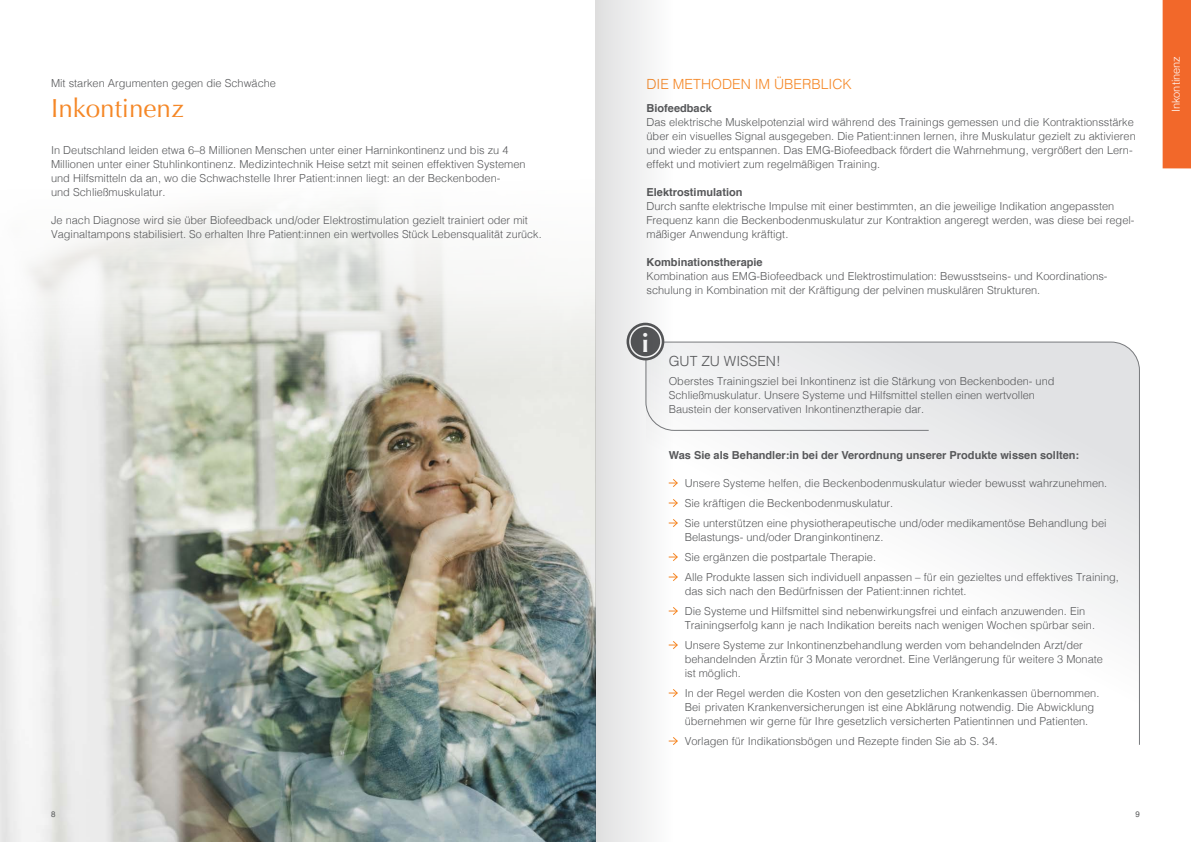
<style>
.page{position:relative;width:1191px;height:842px;background:#fff}
.page>*{position:absolute;margin:0;border:0;box-sizing:border-box;transform-origin:0 0}
.t1{font:26px "Optima";color:#f58726}
.t2{font:700 25.5px "Optima";color:#fff}
.t3{font:300 14px "Helvetica";color:#f58726}
.t4{font:300 14px "Helvetica";color:#57585a}
.t5{font:300 11px/14px "Helvetica";color:#57585a}
.t6{font:700 11px "Helvetica";color:#57585a}
.t7{font:300 11px "Helvetica";color:#fff}
.t8{font:8px "Helvetica";color:#57585a}
</style>
<div class="page">
<img style="left:0;top:207px;width:595px;height:635px">
<svg style="left:677px;top:341px;width:463px;height:404px"></svg>
<div style="left:1162px;top:0;width:29px;height:168px;background:#f2682a"></div>
<div style="left:595px;top:0;width:82px;height:842px;background:linear-gradient(to right,#dfdfe0,#faf9f9)"></div>
<p class="t5" style="left:51px;top:76px;width:226px">Mit starken Argumenten gegen die Schwäche</p>
<h1 class="t1" style="left:51px;top:93px;width:134px">Inkontinenz</h1>
<p class="t5" style="left:51px;top:142px;width:476px">In Deutschland leiden etwa 6–8 Millionen Menschen unter einer Harninkontinenz und bis zu 4<br>Millionen unter einer Stuhlinkontinenz. Medizintechnik Heise setzt mit seinen effektiven Systemen und Hilfsmitteln da an, wo die Schwachstelle Ihrer Patient:innen liegt: an der Beckenboden-<br>und Schließmuskulatur.</p>
<p class="t5" style="left:51px;top:212px;width:492px">Je nach Diagnose wird sie über Biofeedback und/oder Elektrostimulation gezielt trainiert oder mit<br>Vaginaltampons stabilisiert. So erhalten Ihre Patient:innen ein wertvolles Stück Lebensqualität zurück.</p>
<p class="t3" style="left:646px;top:73px;width:207px">DIE METHODEN IM ÜBERBLICK</p>
<p class="t6" style="left:646px;top:99px;width:67px">Biofeedback</p>
<p class="t5" style="left:646px;top:114px;width:491px">Das elektrische Muskelpotenzial wird während des Trainings gemessen und die Kontraktionsstärke über ein visuelles Signal ausgegeben. Die Patient:innen lernen, ihre Muskulatur gezielt zu aktivieren und wieder zu entspannen. Das EMG-Biofeedback fördert die Wahrnehmung, vergrößert den Lern&shy;effekt und motiviert zum regelmäßigen Training.</p>
<p class="t6" style="left:646px;top:183px;width:97px">Elektrostimulation</p>
<p class="t5" style="left:646px;top:198px;width:489px">Durch sanfte elektrische Impulse mit einer bestimmten, an die jeweilige Indikation angepassten<br>Frequenz kann die Beckenbodenmuskulatur zur Kontraktion angeregt werden, was diese bei regel&shy;mäßiger Anwendung kräftigt.</p>
<p class="t6" style="left:646px;top:253px;width:118px">Kombinationstherapie</p>
<p class="t5" style="left:646px;top:268px;width:462px">Kombination aus EMG-Biofeedback und Elektrostimulation: Bewusstseins- und Koordinations&shy;schulung in Kombination mit der Kräftigung der pelvinen muskulären Strukturen.</p>
<h2 class="t2" style="left:642px;top:328px;width:9px">i</h2>
<p class="t5" style="left:668px;top:373px;width:387px">Oberstes Trainingsziel bei Inkontinenz ist die Stärkung von Beckenboden- und<br>Schließmuskulatur. Unsere Systeme und Hilfsmittel stellen einen wertvollen<br>Baustein der konservativen Inkontinenztherapie dar.</p>
<p class="t4" style="left:668px;top:349px;width:114px">GUT ZU WISSEN!</p>
<p class="t6" style="left:668px;top:446px;width:412px">Was Sie als Behandler:in bei der Verordnung unserer Produkte wissen sollten:</p>
<p class="t5" style="left:684px;top:472px;width:424px;line-height:20px">Unsere Systeme helfen, die Beckenbodenmuskulatur wieder bewusst wahrzunehmen.<br>Sie kräftigen die Beckenbodenmuskulatur.<br>Sie unterstützen eine physiotherapeutische und/oder medikamentöse Behandlung bei</p>
<p class="t5" style="left:684px;top:526px;width:436px;line-height:20px">Belastungs- und/oder Dranginkontinenz.<br>Sie ergänzen die postpartale Therapie.<br>Alle Produkte lassen sich individuell anpassen – für ein gezieltes und effektives Training,</p>
<p class="t5" style="left:684px;top:580px;width:402px;line-height:20px">das sich nach den Bedürfnissen der Patient:innen richtet.<br>Die Systeme und Hilfsmittel sind nebenwirkungsfrei und einfach anzuwenden. Ein</p>
<p class="t5" style="left:684px;top:614px;width:412px;line-height:20px">Trainingserfolg kann je nach Indikation bereits nach wenigen Wochen spürbar sein.<br>Unsere Systeme zur Inkontinenzbehandlung werden vom behandelnden Arzt/der</p>
<p class="t5" style="left:684px;top:651px;width:420px">behandelnden Ärztin für 3 Monate verordnet. Eine Verlängerung für weitere 3 Monate ist möglich.</p>
<p class="t5" style="left:684px;top:685px;width:416px">In der Regel werden die Kosten von den gesetzlichen Krankenkassen übernommen.<br>Bei privaten Krankenversicherungen ist eine Abklärung notwendig. Die Abwicklung übernehmen wir gerne für Ihre gesetzlich versicherten Patientinnen und Patienten.</p>
<p class="t5" style="left:684px;top:733px;width:315px">Vorlagen für Indikationsbögen und Rezepte finden Sie ab S. 34.</p>
<p class="t8" style="left:51px;top:808px;width:6px">8</p>
<p class="t8" style="left:1135px;top:808px;width:6px">9</p>
<p class="t7" style="left:1166px;top:112px;width:58px;rotate:-90deg">Inkontinenz</p>
</div>
